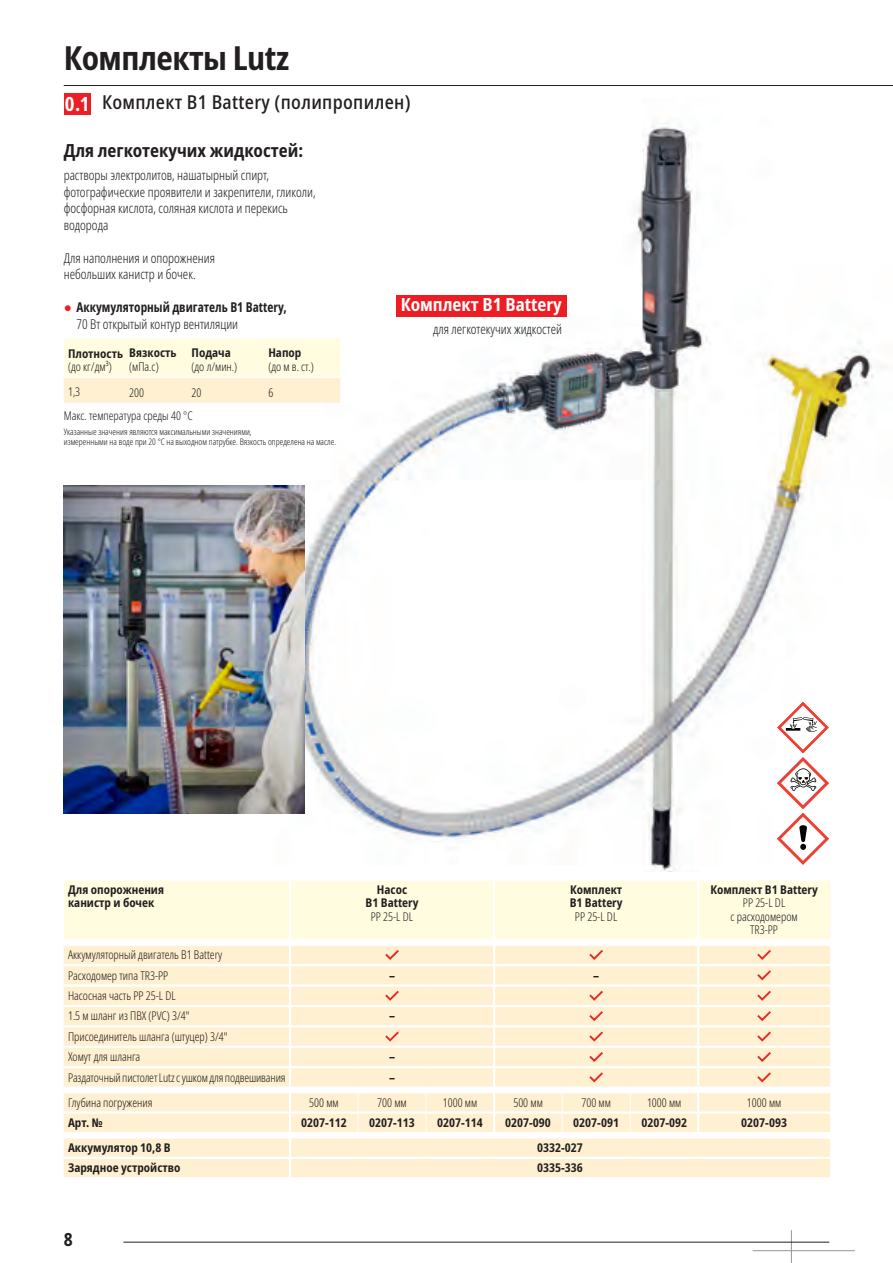
<style>
.page{position:relative;width:893px;height:1263px;background:#fff}
.page>*{position:absolute;margin:0;border:0;box-sizing:border-box;transform-origin:0 0}
.t1{font:700 condensed 33px "Noto Sans";letter-spacing:-.015em;color:#231f20}
.t2{font:500 condensed 19.5px "Noto Sans";letter-spacing:.015em;color:#231f20}
.t3{font:700 condensed 19.5px "Noto Sans";color:#fff}
.t4{font:700 condensed 18px "Noto Sans";color:#231f20}
.t5{font:700 condensed 18px "Noto Sans";color:#fff}
.t6{font:300 condensed 13.5px/16.5px "Noto Sans";color:#231f20;scale:.9 1}
.t7{font:700 condensed 13.5px/16.5px "Noto Sans";color:#231f20;scale:.9 1}
.t8{font:300 condensed 12px/20.4px "Noto Sans";color:#231f20;scale:.9 1}
.t9{font:700 condensed 12px/13.5px "Noto Sans";color:#231f20}
.t10{font:300 condensed 9px/10.5px "Noto Sans";color:#231f20;scale:.9 1}
.s1{font-family:"Arial";font-weight:400;font-stretch:normal;color:#ee1d23}
.s2{font-weight:300}
</style>
<div class="page">
<hr style="left:64px;top:85px;width:829px;height:1px;background:#231f20">
<hr style="left:791px;top:1230px;width:1px;height:33px;background:#939598">
<hr style="left:753px;top:1250px;width:102px;height:1px;background:#939598">
<hr style="left:123px;top:1242px;width:706px;height:1px;background:#231f20">
<img style="left:260px;top:119px;width:614px;height:753px">
<img style="left:64px;top:486px;width:241px;height:327px">
<svg style="left:64px;top:338px;width:276px;height:65px;background:#fef7da"></svg>
<hr style="left:64px;top:377px;width:65px;height:1px;background:#fff">
<hr style="left:129px;top:377px;width:63px;height:1px;background:#fff">
<hr style="left:192px;top:377px;width:76px;height:1px;background:#fff">
<hr style="left:268px;top:377px;width:72px;height:1px;background:#fff">
<svg style="left:777px;top:701px;width:52px;height:164px"></svg>
<div style="left:396px;top:295px;width:171px;height:21px;background:#ee1d23"></div>
<div style="left:64px;top:881px;width:766px;height:58px;background:#fffce0"></div>
<hr style="left:289px;top:881px;width:2px;height:58px;background:#fff">
<hr style="left:697px;top:881px;width:2px;height:58px;background:#fff">
<hr style="left:493px;top:881px;width:2px;height:58px;background:#fff">
<svg style="left:64px;top:945px;width:766px;height:232px;background:#fef1d6"></svg>
<div style="left:64px;top:93px;width:27px;height:22px;background:#ee1d23"></div>
<h1 class="t1" style="left:64px;top:35px;width:227px">Комплекты Lutz</h1>
<h2 class="t3" style="left:65px;top:90px;width:26px">0.1</h2>
<h2 class="t2" style="left:102px;top:88px;width:310px">Комплект B1 Battery (полипропилен)</h2>
<h3 class="t4" style="left:64px;top:138px;width:241px">Для легкотекучих жидкостей:</h3>
<p class="t6" style="left:64px;top:167px;width:281px">растворы электролитов, нашатырный спирт, фотографические проявители и закрепители, гликоли, фосфорная кислота, соляная кислота и перекись водорода</p>
<p class="t6" style="left:64px;top:250px;width:169px">Для наполнения и опорожнения небольших канистр и бочек.</p>
<p class="t7" style="left:76px;top:299px;width:235px;text-indent:-13px"><span class="s1">●</span> Аккумуляторный двигатель B1 Battery,<br><span class="s2">70 Вт открытый контур вентиляции</span></p>
<p class="t9" style="left:129px;top:346px;width:49px">Вязкость</p>
<p class="t8" style="left:129px;top:356px;width:34px">(мПа.с)</p>
<p class="t9" style="left:68px;top:347px;width:57px">Плотность</p>
<p class="t8" style="left:68px;top:357px;width:50px">(до кг/дм³)</p>
<p class="t9" style="left:192px;top:346px;width:41px">Подача</p>
<p class="t8" style="left:192px;top:356px;width:52px">(до л/мин.)</p>
<p class="t9" style="left:268px;top:346px;width:35px">Напор</p>
<p class="t8" style="left:268px;top:356px;width:52px">(до м в. ст.)</p>
<p class="t8" style="left:68px;top:382px;width:15px">1,3</p>
<p class="t8" style="left:129px;top:382px;width:18px">200</p>
<p class="t8" style="left:192px;top:382px;width:13px">20</p>
<p class="t8" style="left:268px;top:382px;width:7px">6</p>
<p class="t8" style="left:64px;top:406px;width:145px">Макс. температура среды 40 °C</p>
<p class="t10" style="left:64px;top:426px;width:304px">Указанные значения являются максимальными значениями,<br>измеренными на воде при 20 °C на выходном патрубке. Вязкость определена на масле.</p>
<h3 class="t5" style="left:401px;top:292px;width:163px">Комплект B1 Battery</h3>
<p class="t6" style="left:433px;top:321px;width:145px">для легкотекучих жидкостей</p>
<p class="t9" style="left:68px;top:882px;width:97px">Для опорожнения канистр и бочек</p>
<p class="t9" style="left:366px;top:882px;width:54px;text-align:center">Насос<br>B1 Battery</p>
<p class="t8" style="left:371px;top:906px;width:49px">PP 25-L DL</p>
<p class="t9" style="left:570px;top:882px;width:54px">Комплект<br>B1 Battery</p>
<p class="t8" style="left:575px;top:906px;width:49px">PP 25-L DL</p>
<p class="t8" style="left:68px;top:945px;width:173px">Аккумуляторный двигатель B1 Battery<br>Расходомер типа TR3-PP</p>
<p class="t8" style="left:68px;top:986px;width:136px">Насосная часть PP 25-L DL<br>1.5 м шланг из ПВХ (PVC) 3/4"</p>
<p class="t8" style="left:68px;top:1026px;width:179px">Присоединитель шланга (штуцер) 3/4"<br>Хомут для шланга</p>
<p class="t9" style="left:389px;top:969px;width:7px">–</p>
<p class="t9" style="left:593px;top:969px;width:7px">–</p>
<p class="t9" style="left:389px;top:1009px;width:7px">–</p>
<p class="t9" style="left:389px;top:1050px;width:7px">–</p>
<p class="t9" style="left:710px;top:882px;width:109px">Комплект B1 Battery</p>
<p class="t8" style="left:731px;top:896px;width:76px;line-height:13.5px;text-align:center">PP 25-L DL<br>с расходомером<br>TR3-PP</p>
<p class="t8" style="left:68px;top:1067px;width:243px">Раздаточный пистолет Lutz с ушком для подвешивания</p>
<p class="t9" style="left:389px;top:1071px;width:7px">–</p>
<p class="t8" style="left:68px;top:1092px;width:95px">Глубина погружения</p>
<p class="t8" style="left:309px;top:1092px;width:34px">500 мм</p>
<p class="t8" style="left:377px;top:1092px;width:34px">700 мм</p>
<p class="t8" style="left:443px;top:1092px;width:40px">1000 мм</p>
<p class="t8" style="left:513px;top:1092px;width:34px">500 мм</p>
<p class="t8" style="left:581px;top:1092px;width:34px">700 мм</p>
<p class="t8" style="left:647px;top:1092px;width:40px">1000 мм</p>
<p class="t8" style="left:747px;top:1092px;width:40px">1000 мм</p>
<p class="t9" style="left:68px;top:1116px;width:36px">Арт. №</p>
<p class="t9" style="left:301px;top:1116px;width:47px">0207-112</p>
<p class="t9" style="left:369px;top:1116px;width:47px">0207-113</p>
<p class="t9" style="left:437px;top:1116px;width:47px">0207-114</p>
<p class="t9" style="left:505px;top:1116px;width:47px">0207-090</p>
<p class="t9" style="left:573px;top:1116px;width:47px">0207-091</p>
<p class="t9" style="left:641px;top:1116px;width:47px">0207-092</p>
<p class="t9" style="left:741px;top:1116px;width:47px">0207-093</p>
<p class="t9" style="left:68px;top:1141px;width:104px">Аккумулятор 10,8 В</p>
<p class="t9" style="left:537px;top:1141px;width:47px">0332-027</p>
<p class="t9" style="left:68px;top:1161px;width:114px">Зарядное устройство</p>
<p class="t9" style="left:537px;top:1161px;width:47px">0335-336</p>
<h3 class="t4" style="left:64px;top:1226px;width:10px">8</h3>
</div>
